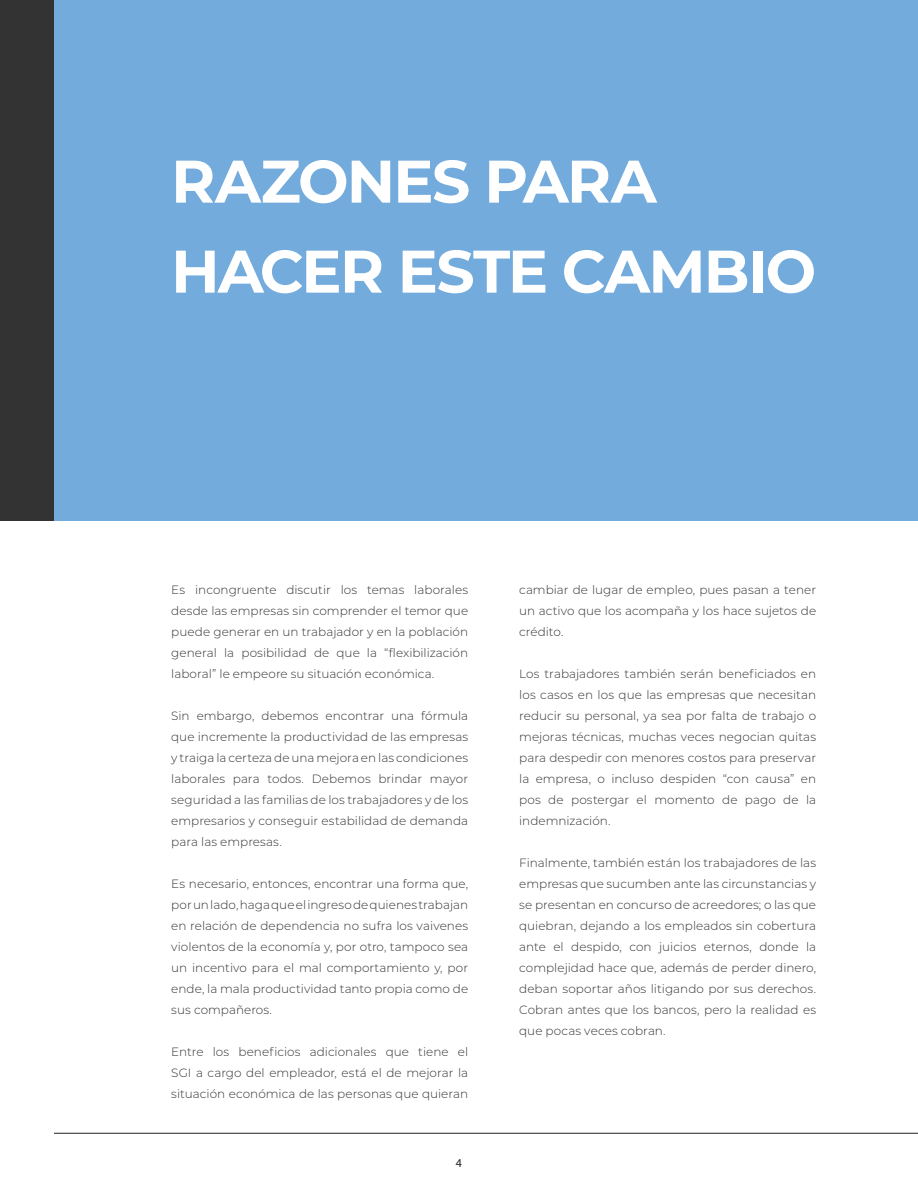
<style>
.page{position:relative;width:918px;height:1188px;background:#fff}
.page>*{position:absolute;margin:0;border:0;box-sizing:border-box;transform-origin:0 0}
.t1{font:700 60px/90px "Montserrat";letter-spacing:-.03em;color:#fff}
.t2{font:300 12px/21px "Montserrat";letter-spacing:.005em;color:#323332;text-align:justify}
.t3{font:12px "Myriad Pro";color:#231f20}
</style>
<div class="page">
<hr style="left:54px;top:1133px;width:864px;height:1px;background:#231f20">
<div style="left:54px;top:0;width:864px;height:521px;background:#72abdc"></div>
<div style="left:0;top:0;width:54px;height:521px;background:#323332"></div>
<h1 class="t1" style="left:171px;top:133px;width:647px">RAZONES PARA<br>HACER ESTE CAMBIO</h1>
<p class="t2" style="left:171px;top:578px;width:298px">Es incongruente discutir los temas laborales desde las empresas sin comprender el temor que puede generar en un trabajador y en la población general la posibilidad de que la “flexibilización laboral” le empeore su situación económica.</p>
<p class="t2" style="left:171px;top:704px;width:298px">Sin embargo, debemos encontrar una fórmula que incremente la productividad de las empresas y traiga la certeza de una mejora en las condiciones laborales para todos. Debemos brindar mayor seguridad a las familias de los trabajadores y de los empresarios y conseguir estabilidad de demanda para las empresas.</p>
<p class="t2" style="left:171px;top:872px;width:298px">Es necesario, entonces, encontrar una forma que, por un lado, haga que el ingreso de quienes trabajan en relación de dependencia no sufra los vaivenes violentos de la economía y, por otro, tampoco sea un incentivo para el mal comportamiento y, por ende, la mala productividad tanto propia como de sus compañeros.</p>
<p class="t2" style="left:171px;top:1040px;width:298px">Entre los beneficios adicionales que tiene el SGI a cargo del empleador, está el de mejorar la situación económica de las personas que quieran</p>
<p class="t3" style="left:456px;top:1156px;width:8px">4</p>
<p class="t2" style="left:519px;top:578px;width:298px">cambiar de lugar de empleo, pues pasan a tener un activo que los acompaña y los hace sujetos de crédito.</p>
<p class="t2" style="left:519px;top:662px;width:298px">Los trabajadores también serán beneficiados en los casos en los que las empresas que necesitan reducir su personal, ya sea por falta de trabajo o mejoras técnicas, muchas veces negocian quitas para despedir con menores costos para preservar la empresa, o incluso despiden “con causa” en pos de postergar el momento de pago de la indemnización.</p>
<p class="t2" style="left:519px;top:851px;width:298px">Finalmente, también están los trabajadores de las empresas que sucumben ante las circunstancias y se presentan en concurso de acreedores; o las que quiebran, dejando a los empleados sin cobertura ante el despido, con juicios eternos, donde la complejidad hace que, además de perder dinero, deban soportar años litigando por sus derechos.<br>Cobran antes que los bancos, pero la realidad es que pocas veces cobran.</p>
</div>
